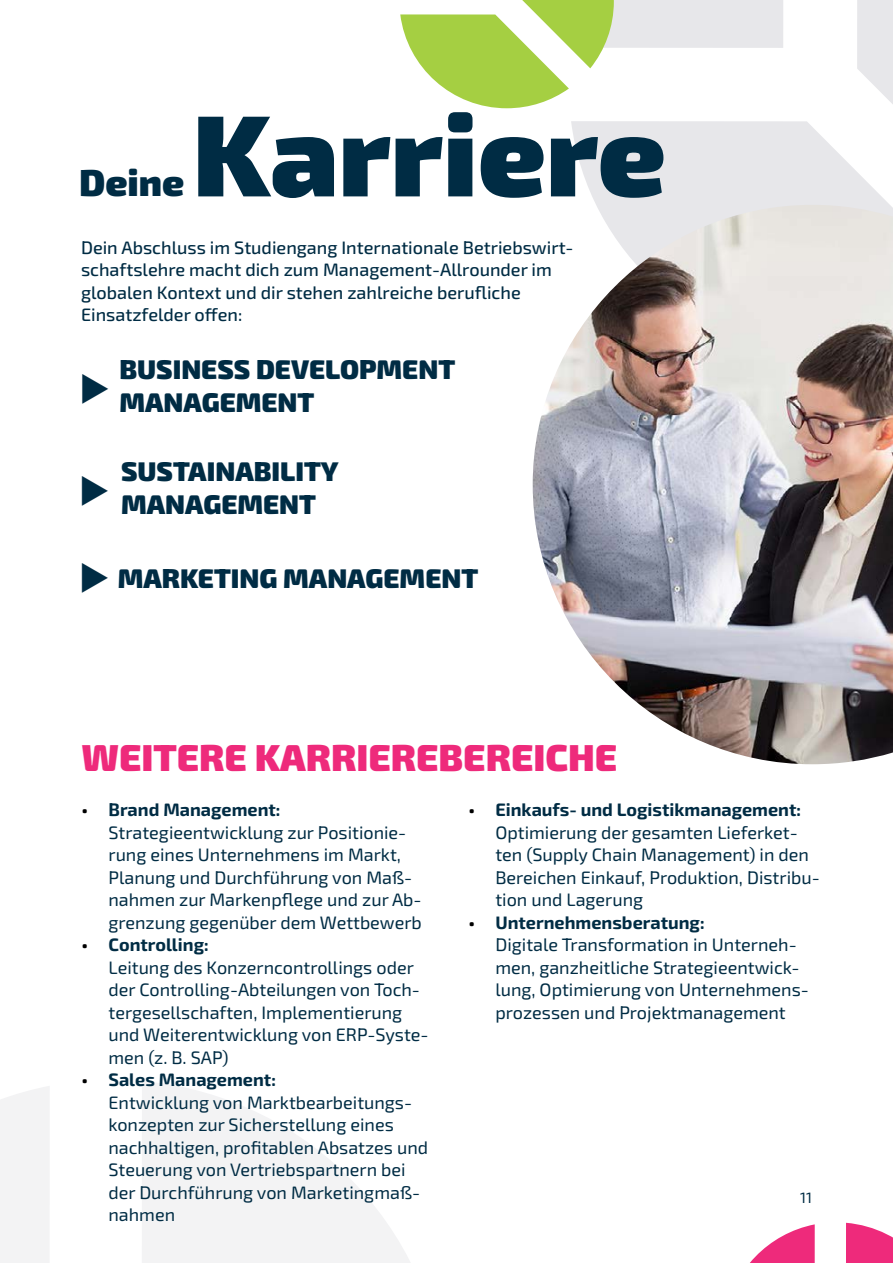
<style>
.page{position:relative;width:893px;height:1263px;background:#fff}
.page>*{position:absolute;margin:0;border:0;box-sizing:border-box;transform-origin:0 0}
.t1{font:900 115.5px "Exo 2";color:#002c44}
.t2{font:900 37.5px "Exo 2";color:#ee2a7b}
.t3{font:900 37.5px "Exo 2";color:#002c44}
.t4{font:900 27px/32.4px "Exo 2";color:#002c44}
.t5{font:18px/22.5px "Exo 2";color:#002c44}
.t6{font:500 18px/22.5px "Exo 2";color:#002c44}
.t7{font:15px "Exo 2";color:#002c44}
.s1{font-weight:700;color:#000}
.s2{font-weight:700}
</style>
<div class="page">
<div style="left:0;top:1086px;width:49px;height:177px;background:#f3f3f4"></div>
<svg style="left:142px;top:1081px;width:268px;height:182px;fill:#f3f3f4"></svg>
<svg style="left:750px;top:1224px;width:65px;height:39px"></svg>
<svg style="left:846px;top:1223px;width:47px;height:40px;background:#f0468c"></svg>
<svg style="left:571px;top:121px;width:286px;height:84px;background:#e9e9eb"></svg>
<svg style="left:857px;top:0;width:36px;height:205px"></svg>
<img style="left:533px;top:205px;width:360px;height:559px">
<svg style="left:400px;top:0;width:383px;height:108px"></svg>
<h2 class="t3" style="left:79px;top:157px;width:107px">Deine</h2>
<h1 class="t1" style="left:192px;top:75px;width:475px">Karriere</h1>
<p class="t6" style="left:81px;top:235px;width:494px">Dein Abschluss im Studiengang Internationale Betriebswirt&shy;schaftslehre macht dich zum Management-Allrounder im globalen Kontext und dir stehen zahlreiche berufliche Einsatzfelder offen:</p>
<h3 class="t4" style="left:119px;top:353px;width:337px">BUSINESS DEVELOPMENT<br>MANAGEMENT</h3>
<h3 class="t4" style="left:121px;top:455px;width:219px">SUSTAINABILITY<br>MANAGEMENT</h3>
<h3 class="t4" style="left:118px;top:561px;width:362px">MARKETING MANAGEMENT</h3>
<h2 class="t2" style="left:81px;top:732px;width:537px">WEITERE KARRIEREBEREICHE</h2>
<p class="t5" style="left:108px;top:798px;width:315px;text-indent:-27px"><span class="s1">•</span> <span class="s2">Brand Management:<br></span>Strategieentwicklung zur Positionie&shy;rung eines Unternehmens im Markt, Planung und Durchführung von Maß&shy;nahmen zur Markenpflege und zur Ab&shy;grenzung gegenüber dem Wettbewerb</p>
<p class="t5" style="left:108px;top:933px;width:322px;text-indent:-27px"><span class="s1">•</span> <span class="s2">Controlling:<br></span>Leitung des Konzerncontrollings oder der Controlling-Abteilungen von Toch&shy;tergesellschaften, Implementierung und Weiterentwicklung von ERP-Syste&shy;men (z. B. SAP)</p>
<p class="t5" style="left:108px;top:1068px;width:321px;text-indent:-27px"><span class="s1">•</span> <span class="s2">Sales Management:<br></span>Entwicklung von Marktbearbeitungs&shy;konzepten zur Sicherstellung eines nachhaltigen, profitablen Absatzes und<br>Steuerung von Vertriebspartnern bei der Durchführung von Marketingmaß&shy;nahmen</p>
<p class="t5" style="left:495px;top:798px;width:326px;text-indent:-27px"><span class="s1">•</span> <span class="s2">Einkaufs- und Logistikmanagement:<br></span>Optimierung der gesamten Lieferket&shy;ten (Supply Chain Management) in den Bereichen Einkauf, Produktion, Distribu&shy;tion und Lagerung</p>
<p class="t5" style="left:495px;top:910px;width:315px;text-indent:-27px"><span class="s1">•</span> <span class="s2">Unternehmensberatung:<br></span>Digitale Transformation in Unterneh&shy;men, ganzheitliche Strategieentwick&shy;lung, Optimierung von Unternehmens&shy;prozessen und Projektmanagement</p>
<p class="t7" style="left:800px;top:1187px;width:13px">11</p>
</div>
